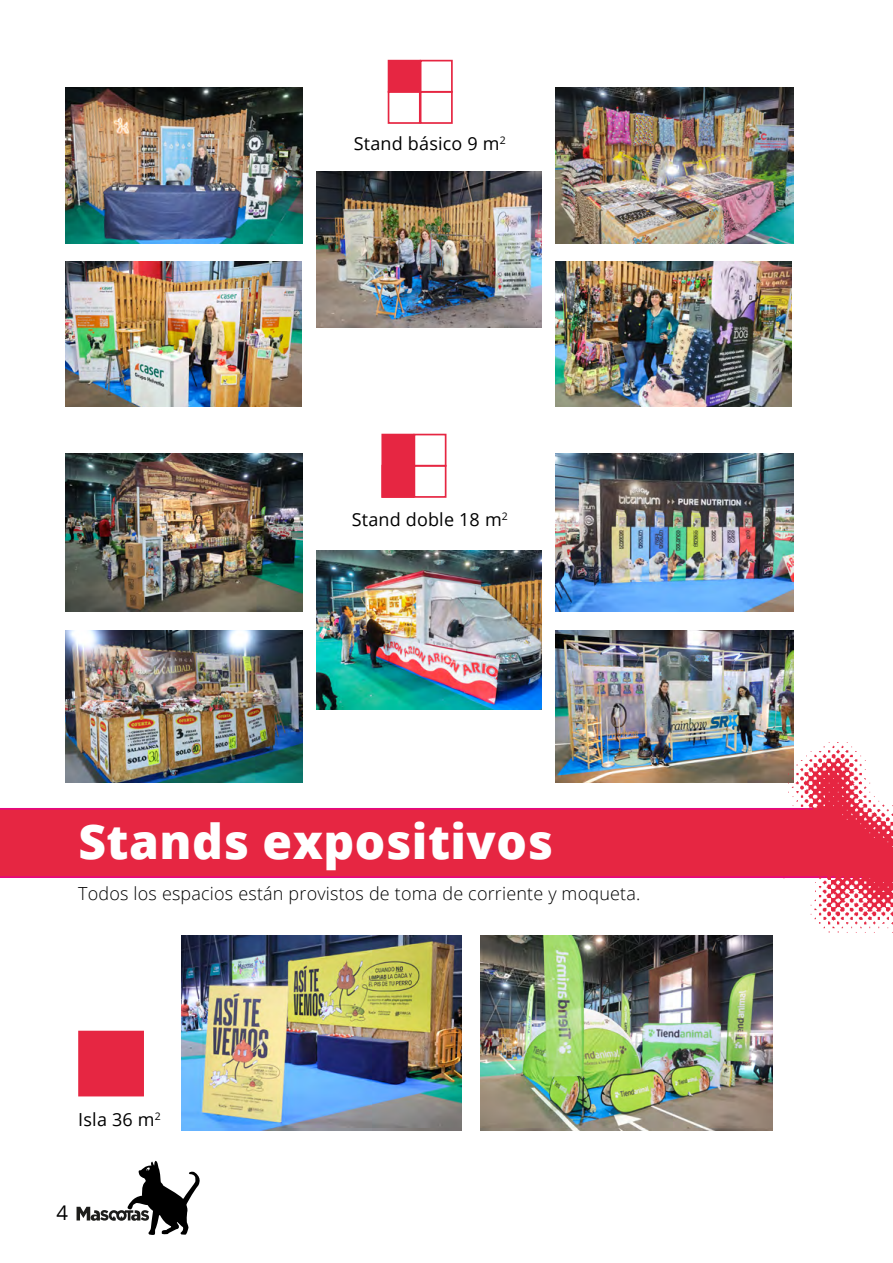
<style>
.page{position:relative;width:893px;height:1263px;background:#fff}
.page>*{position:absolute;margin:0;border:0;box-sizing:border-box;transform-origin:0 0}
.t1{font:800 48px "Open Sans";letter-spacing:.01em;color:#fff}
.t2{font:20.25px "Open Sans";color:#000}
.t3{font:300 18px "Open Sans";letter-spacing:.01em;color:#000}
.t4{font:18px "Open Sans";letter-spacing:.01em;color:#000}
</style>
<div class="page">
<svg style="left:77px;top:1160px;width:123px;height:75px"></svg>
<div style="left:381px;top:434px;width:33px;height:64px;background:#e62642;border:2px solid #e62642"></div>
<div style="left:414px;top:434px;width:32px;height:33px;border:2px solid #e62642"></div>
<div style="left:414px;top:465px;width:32px;height:33px;border:2px solid #e62642"></div>
<div style="left:78px;top:1031px;width:66px;height:65px;background:#e62642"></div>
<div style="left:388px;top:60px;width:33px;height:33px;background:#e62642"></div>
<div style="left:420px;top:60px;width:33px;height:33px;border:2px solid #e62642"></div>
<div style="left:388px;top:91px;width:33px;height:33px;border:2px solid #e62642"></div>
<div style="left:420px;top:91px;width:33px;height:33px;border:2px solid #e62642"></div>
<img style="left:555px;top:630px;width:238px;height:152px">
<img style="left:65px;top:630px;width:238px;height:152px">
<img style="left:182px;top:936px;width:279px;height:194px">
<img style="left:317px;top:551px;width:225px;height:158px">
<img style="left:555px;top:262px;width:237px;height:144px">
<img style="left:65px;top:262px;width:236px;height:144px">
<img style="left:317px;top:172px;width:225px;height:156px">
<img style="left:555px;top:453px;width:238px;height:159px">
<img style="left:65px;top:453px;width:238px;height:159px">
<img style="left:555px;top:87px;width:238px;height:157px">
<img style="left:65px;top:87px;width:238px;height:157px">
<img style="left:481px;top:936px;width:291px;height:194px">
<div style="left:0;top:808px;width:763px;height:70px;background:#e62642"></div>
<img style="left:763px;top:741px;width:130px;height:195px">
<p class="t4" style="left:354px;top:131px;width:153px">Stand básico 9 m<sup>2</sup></p>
<p class="t4" style="left:352px;top:508px;width:158px">Stand doble 18 m<sup>2</sup></p>
<h1 class="t1" style="left:78px;top:805px;width:476px">Stands expositivos</h1>
<p class="t3" style="left:78px;top:881px;width:564px">Todos los espacios están provistos de toma de corriente y moqueta.</p>
<p class="t4" style="left:78px;top:1107px;width:84px">Isla 36 m<sup>2</sup></p>
<p class="t2" style="left:56px;top:1198px;width:13px">4</p>
</div>
